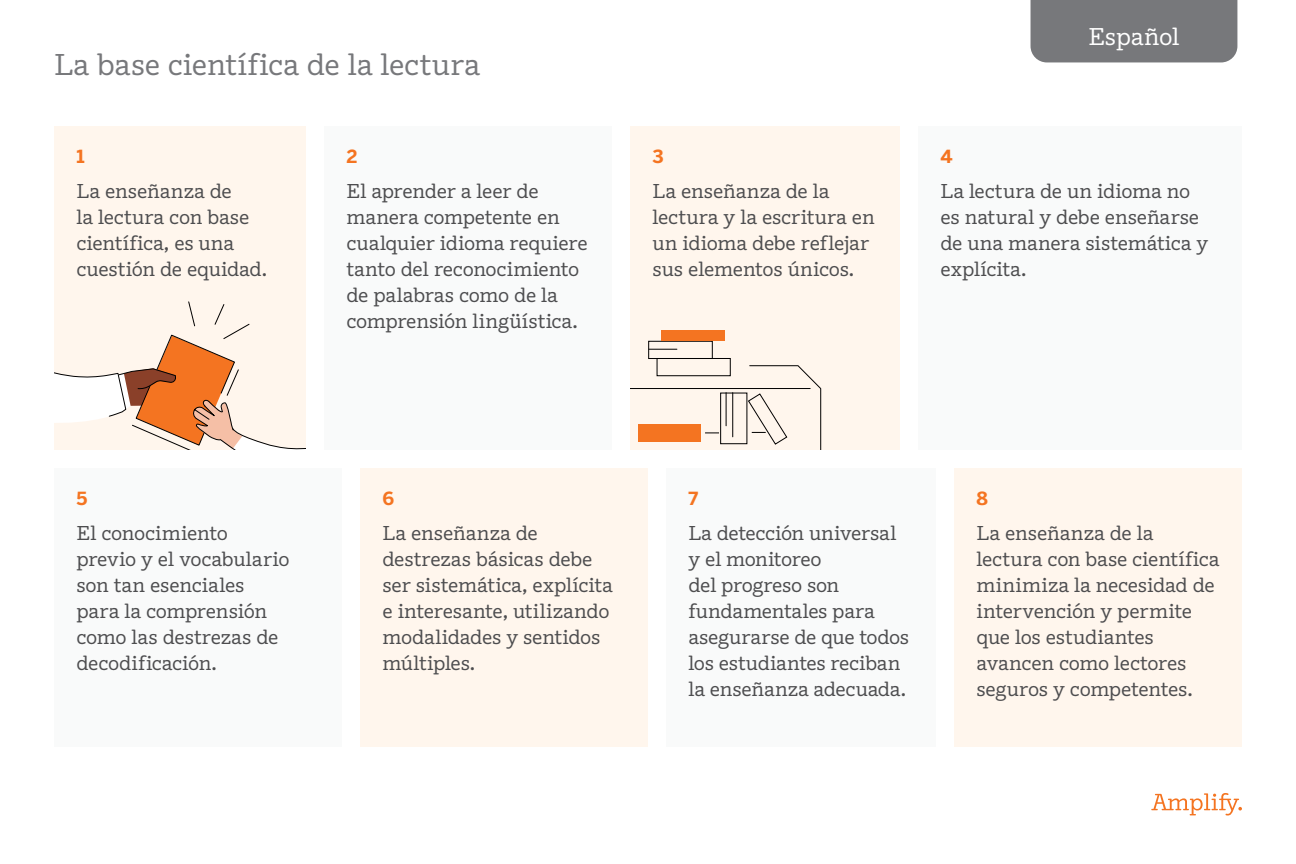
<style>
.page{position:relative;width:1296px;height:864px;background:#fff}
.page>*{position:absolute;margin:0;border:0;box-sizing:border-box;transform-origin:0 0}
.Heading{font:30px "Amplify";letter-spacing:-.005em;color:#77787b}
.Heading-2{font:24.2px "Amplify";letter-spacing:-.005em;color:#fff}
.Tile_text{font:20px/26px "Amplify";letter-spacing:-.01em;color:#4d4d4f}
.Tile_number_orange{font:700 18px "Benton Sans";color:#f47421}
</style>
<div class="page">
<div style="left:54px;top:126px;width:252px;height:324px;background:#fff6ed"></div>
<div style="left:918px;top:126px;width:324px;height:324px;background:#f9fafa"></div>
<div style="left:324px;top:126px;width:288px;height:324px;background:#f9fafa"></div>
<div style="left:54px;top:468px;width:288px;height:279px;background:#f9fafa"></div>
<div style="left:360px;top:468px;width:288px;height:279px;background:#fff6ed"></div>
<div style="left:666px;top:468px;width:270px;height:279px;background:#f9fafa"></div>
<div style="left:630px;top:126px;width:270px;height:324px;background:#fff6ed"></div>
<div style="left:954px;top:468px;width:288px;height:279px;background:#fff6ed"></div>
<div style="left:661px;top:330px;width:63px;height:11px;background:#f47421"></div>
<svg style="left:630px;top:340px;width:192px;height:110px"></svg>
<svg style="left:54px;top:301px;width:252px;height:149px"></svg>
<svg style="left:1151px;top:793px;width:91px;height:23px"></svg>
<div style="left:1031px;top:0;width:206px;height:62px;background:#77787b"></div>
<p class="Heading" style="left:54px;top:45px;width:428px">La base científica de la lectura</p>
<h5 class="Tile_number_orange" style="left:76px;top:145px;width:10px">1</h5>
<h5 class="Tile_text" style="left:76px;top:178px;width:192px">La enseñanza de<br>la lectura con base científica, es una cuestión de equidad.</h5>
<h5 class="Tile_number_orange" style="left:346px;top:145px;width:13px">2</h5>
<h5 class="Tile_text" style="left:346px;top:178px;width:243px">El aprender a leer de manera competente en cualquier idioma requiere tanto del reconocimiento de palabras como de la comprensión lingüística.</h5>
<h5 class="Tile_number_orange" style="left:653px;top:145px;width:13px">3</h5>
<h5 class="Tile_text" style="left:653px;top:178px;width:224px">La enseñanza de la lectura y la escritura en un idioma debe reflejar sus elementos únicos.</h5>
<p class="Heading-2" style="left:1088px;top:21px;width:93px">Español</p>
<h5 class="Tile_number_orange" style="left:940px;top:145px;width:14px">4</h5>
<h5 class="Tile_text" style="left:940px;top:178px;width:269px">La lectura de un idioma no es natural y debe enseñarse de una manera sistemática y explícita.</h5>
<h5 class="Tile_number_orange" style="left:76px;top:487px;width:12px">5</h5>
<h5 class="Tile_text" style="left:76px;top:520px;width:215px">El conocimiento previo y el vocabulario son tan esenciales para la comprensión como las destrezas de decodificación.</h5>
<h5 class="Tile_number_orange" style="left:382px;top:487px;width:13px">6</h5>
<h5 class="Tile_text" style="left:382px;top:520px;width:232px">La enseñanza de destrezas básicas debe ser sistemática, explícita e interesante, utilizando modalidades y sentidos múltiples.</h5>
<h5 class="Tile_number_orange" style="left:688px;top:487px;width:11px">7</h5>
<h5 class="Tile_text" style="left:688px;top:520px;width:222px">La detección universal y el monitoreo<br>del progreso son fundamentales para asegurarse de que todos los estudiantes reciban la enseñanza adecuada.</h5>
<h5 class="Tile_number_orange" style="left:977px;top:487px;width:13px">8</h5>
<h5 class="Tile_text" style="left:977px;top:520px;width:245px">La enseñanza de la lectura con base científica minimiza la necesidad de intervención y permite que los estudiantes avancen como lectores seguros y competentes.</h5>
</div>
